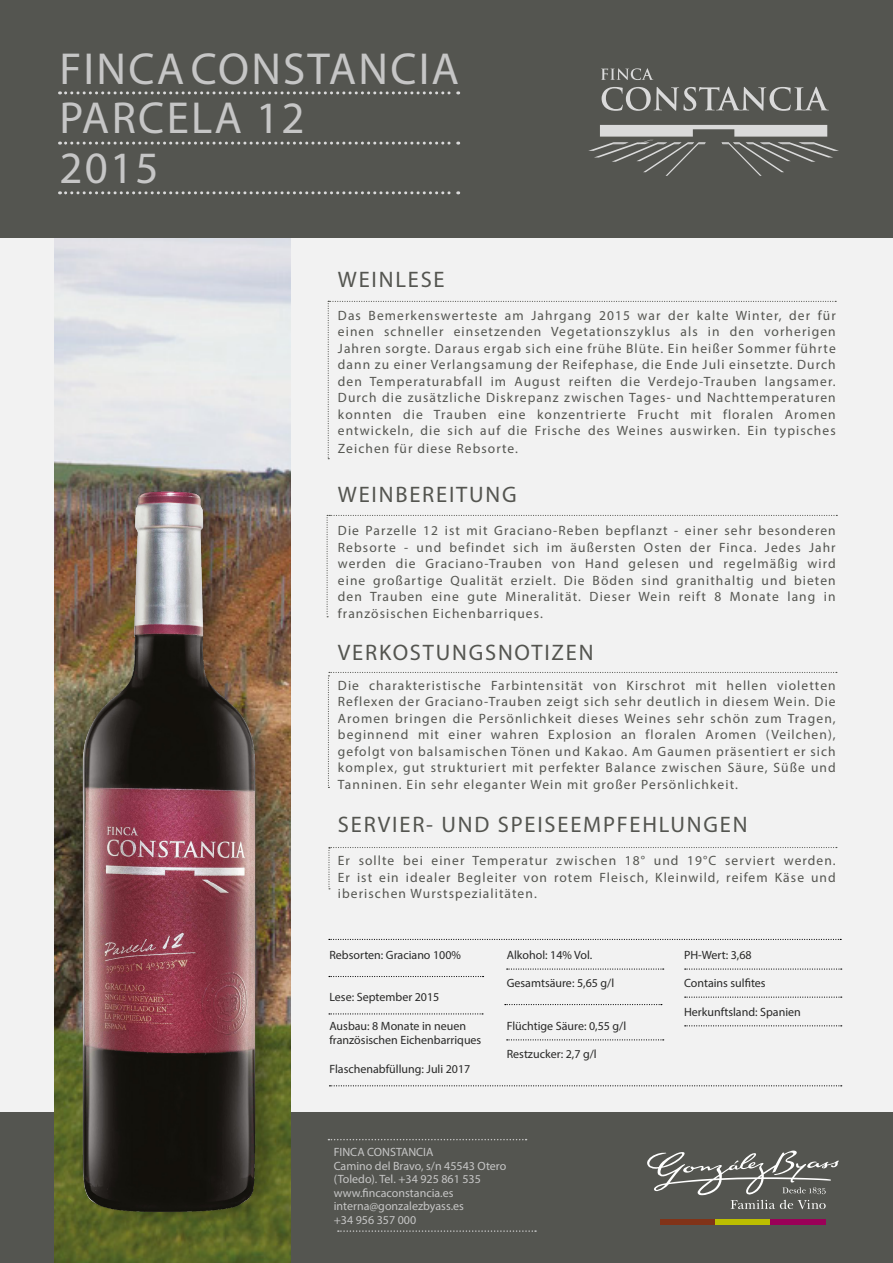
<style>
.page{position:relative;width:893px;height:1263px;background:#f2f2f2}
.page>*{position:absolute;margin:0;border:0;box-sizing:border-box;transform-origin:0 0}
.t1{font:45px/49.5px "Myriad Pro";letter-spacing:.05em;color:#c6c6c6}
.t2{font:22.5px "Myriad Pro";letter-spacing:.08em;color:#545550}
.t3{font:13.5px/16.5px "Myriad Pro";letter-spacing:.08em;color:#545550;text-align:justify}
.t4{font:12px/14.2px "Myriad Pro";color:#282827}
.t5{font:12px/13.5px "Myriad Pro";color:#c6c6c6}
</style>
<div class="page">
<div style="left:0;top:1112px;width:892px;height:151px;background:#545550"></div>
<img style="left:54px;top:238px;width:236px;height:1025px">
<div style="left:0;top:1px;width:892px;height:237px;background:#545550"></div>
<div style="left:78px;top:472px;width:209px;height:759px;background:#000;opacity:.3"></div>
<img style="left:73px;top:481px;width:193px;height:741px">
<svg style="left:588px;top:68px;width:251px;height:108px"></svg>
<div style="left:660px;top:1219px;width:55px;height:5px;background:#813318"></div>
<div style="left:715px;top:1219px;width:55px;height:5px;background:#bcbe00"></div>
<div style="left:770px;top:1219px;width:56px;height:5px;background:#9b0058"></div>
<svg style="left:647px;top:1150px;width:192px;height:59px"></svg>
<svg style="left:60px;top:91px;width:399px;height:3px"></svg>
<svg style="left:60px;top:142px;width:399px;height:3px"></svg>
<svg style="left:60px;top:191px;width:399px;height:3px"></svg>
<svg style="left:328px;top:301px;width:508px;height:158px"></svg>
<svg style="left:327px;top:515px;width:510px;height:102px"></svg>
<svg style="left:328px;top:672px;width:509px;height:116px"></svg>
<svg style="left:328px;top:847px;width:509px;height:42px"></svg>
<svg style="left:328px;top:1139px;width:199px;height:1px"></svg>
<svg style="left:338px;top:1230px;width:198px;height:2px"></svg>
<svg style="left:329px;top:976px;width:155px;height:1px"></svg>
<svg style="left:507px;top:968px;width:157px;height:2px"></svg>
<svg style="left:685px;top:996px;width:157px;height:2px"></svg>
<svg style="left:685px;top:968px;width:157px;height:2px"></svg>
<svg style="left:685px;top:1025px;width:157px;height:1px"></svg>
<svg style="left:507px;top:1039px;width:157px;height:1px"></svg>
<svg style="left:505px;top:1004px;width:157px;height:1px"></svg>
<svg style="left:329px;top:1013px;width:154px;height:1px"></svg>
<svg style="left:329px;top:939px;width:512px;height:1px"></svg>
<svg style="left:329px;top:1085px;width:513px;height:1px"></svg>
<h1 class="t1" style="left:60px;top:43px;width:401px">FINCA CONSTANCIA<br>PARCELA 12<br>2015</h1>
<h2 class="t2" style="left:338px;top:265px;width:108px">WEINLESE</h2>
<p class="t3" style="left:338px;top:307px;width:499px">Das Bemerkenswerteste am Jahrgang 2015 war der kalte Winter, der für einen schneller einsetzenden Vegetationszyklus als in den vorherigen Jahren sorgte. Daraus ergab sich eine frühe Blüte. Ein heißer Sommer führte dann zu einer Verlangsamung der Reifephase, die Ende Juli einsetzte. Durch den Temperaturabfall im August reiften die Verdejo-Trauben langsamer.<br>Durch die zusätzliche Diskrepanz zwischen Tages- und Nachttemperaturen konnten die Trauben eine konzentrierte Frucht mit floralen Aromen entwickeln, die sich auf die Frische des Weines auswirken. Ein typisches Zeichen für diese Rebsorte.</p>
<h2 class="t2" style="left:338px;top:481px;width:180px">WEINBEREITUNG</h2>
<p class="t3" style="left:338px;top:522px;width:499px">Die Parzelle 12 ist mit Graciano-Reben bepflanzt - einer sehr besonderen Rebsorte - und befindet sich im äußersten Osten der Finca. Jedes Jahr werden die Graciano-Trauben von Hand gelesen und regelmäßig wird eine großartige Qualität erzielt. Die Böden sind granithaltig und bieten den Trauben eine gute Mineralität. Dieser Wein reift 8 Monate lang in französischen Eichenbarriques.</p>
<h2 class="t2" style="left:338px;top:638px;width:257px">VERKOSTUNGSNOTIZEN</h2>
<p class="t3" style="left:338px;top:677px;width:499px">Die charakteristische Farbintensität von Kirschrot mit hellen violetten Reflexen der Graciano-Trauben zeigt sich sehr deutlich in diesem Wein. Die Aromen bringen die Persönlichkeit dieses Weines sehr schön zum Tragen, beginnend mit einer wahren Explosion an floralen Aromen (Veilchen), gefolgt von balsamischen Tönen und Kakao. Am Gaumen präsentiert er sich komplex, gut strukturiert mit perfekter Balance zwischen Säure, Süße und Tanninen. Ein sehr eleganter Wein mit großer Persönlichkeit.</p>
<h2 class="t2" style="left:338px;top:811px;width:411px">SERVIER- UND SPEISEEMPFEHLUNGEN</h2>
<p class="t3" style="left:338px;top:852px;width:499px">Er sollte bei einer Temperatur zwischen 18° und 19°C serviert werden.<br>Er ist ein idealer Begleiter von rotem Fleisch, Kleinwild, reifem Käse und iberischen Wurstspezialitäten.</p>
<p class="t4" style="left:329px;top:947px;width:133px">Rebsorten: Graciano 100%</p>
<p class="t4" style="left:329px;top:990px;width:111px">Lese: September 2015</p>
<p class="t4" style="left:329px;top:1018px;width:153px">Ausbau: 8 Monate in neuen französischen Eichenbarriques</p>
<p class="t4" style="left:329px;top:1061px;width:142px">Flaschenabfüllung: Juli 2017</p>
<p class="t4" style="left:507px;top:947px;width:87px">Alkohol: 14% Vol.</p>
<p class="t4" style="left:507px;top:976px;width:109px">Gesamtsäure: 5,65 g/l</p>
<p class="t4" style="left:507px;top:1018px;width:121px">Flüchtige Säure: 0,55 g/l</p>
<p class="t4" style="left:507px;top:1047px;width:92px">Restzucker: 2,7 g/l</p>
<p class="t5" style="left:334px;top:1145px;width:174px">FINCA CONSTANCIA<br>Camino del Bravo, s/n 45543 Otero (Toledo). Tel. +34 925 861 535 www.fincaconstancia.es interna@gonzalezbyass.es<br>+34 956 357 000</p>
<p class="t4" style="left:684px;top:947px;width:69px">PH-Wert: 3,68</p>
<p class="t4" style="left:684px;top:976px;width:83px">Contains sulfites</p>
<p class="t4" style="left:684px;top:1004px;width:118px">Herkunftsland: Spanien</p>
</div>
